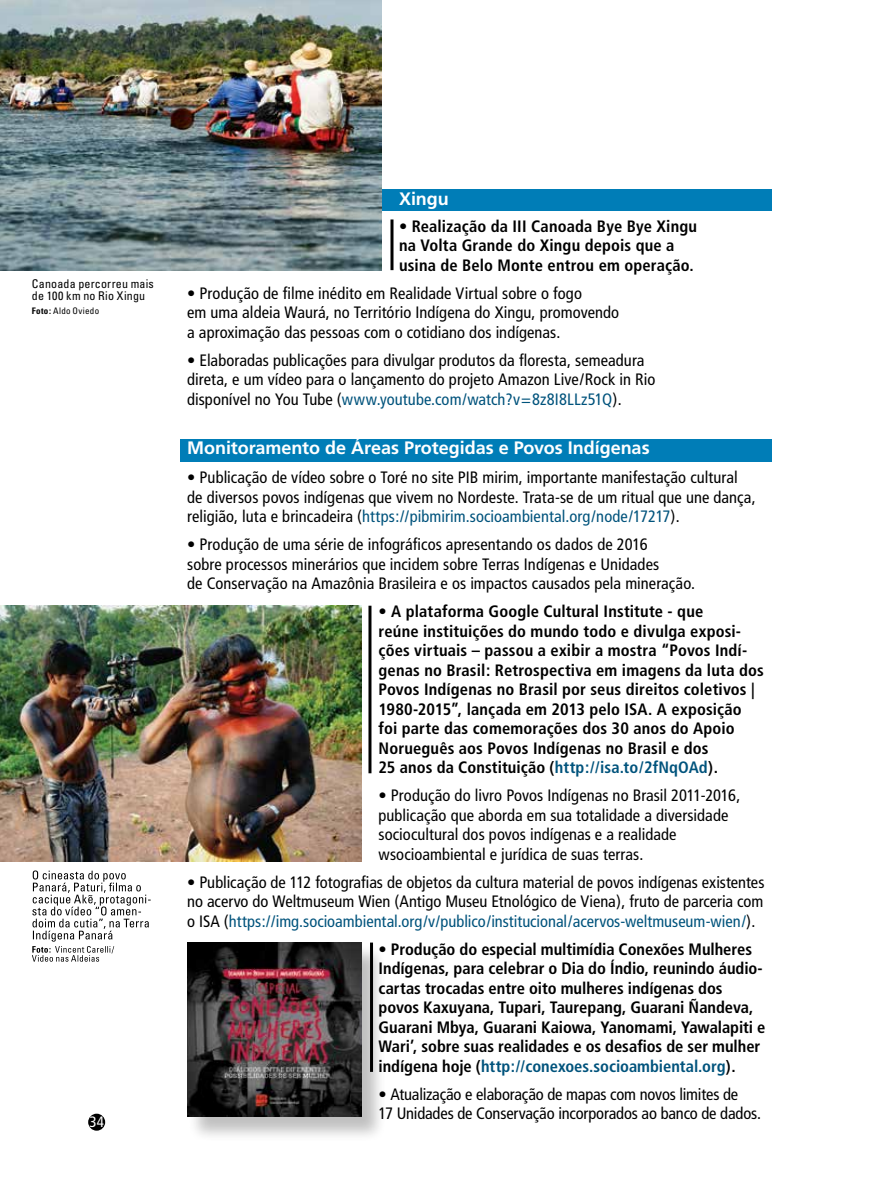
<style>
.page{position:relative;width:872px;height:1191px;background:#fff}
.page>*{position:absolute;margin:0;border:0;box-sizing:border-box;transform-origin:0 0}
.t1{font:700 18px "Frutiger";letter-spacing:-.005em;color:#fff}
.t2{font:condensed 16.5px/19.5px "Frutiger";letter-spacing:.005em;color:#000}
.t3{font:700 condensed 16.5px/19.5px "Frutiger";letter-spacing:.005em;color:#000}
.t4{font:condensed 15px "Frutiger";color:#fff}
.t5{font:condensed 12px/12px "Univers";letter-spacing:.015em;color:#000}
.t6{font:condensed 9px "Univers";letter-spacing:.03em;color:#000}
.s1{font-weight:700}
.s2{color:#00537c}
</style>
<div class="page">
<div style="left:88px;top:1113px;width:17px;height:17px;background:#000;border-radius:50%"></div>
<div style="left:181px;top:439px;width:591px;height:22px;background:#007db7"></div>
<div style="left:181px;top:190px;width:591px;height:21px;background:#007db7"></div>
<img style="left:0;top:0;width:382px;height:270px">
<div style="left:188px;top:943px;width:199px;height:199px;background:#000;opacity:.25"></div>
<img style="left:187px;top:942px;width:174px;height:175px">
<hr style="left:390px;top:219px;width:3px;height:51px;background:#000">
<hr style="left:368px;top:605px;width:3px;height:168px;background:#000">
<hr style="left:370px;top:942px;width:3px;height:129px;background:#000">
<img style="left:0;top:605px;width:361px;height:257px">
<svg style="left:32px;top:870px;width:119px;height:91px"></svg>
<p class="t5" style="left:32px;top:278px;width:124px">Canoada percorreu mais de 100 km no Rio Xingu</p>
<p class="t6" style="left:32px;top:304px;width:69px"><span class="s1">Foto:</span> Aldo Oviedo</p>
<p class="t4" style="left:89px;top:1113px;width:16px">34</p>
<p class="t1" style="left:399px;top:188px;width:51px">Xingu</p>
<p class="t3" style="left:399px;top:216px;width:299px">• Realização da III Canoada Bye Bye Xingu na Volta Grande do Xingu depois que a usina de Belo Monte entrou em operação.</p>
<p class="t2" style="left:187px;top:283px;width:433px">• Produção de filme inédito em Realidade Virtual sobre o fogo<br>em uma aldeia Waurá, no Território Indígena do Xingu, promovendo a aproximação das pessoas com o cotidiano dos indígenas.</p>
<p class="t2" style="left:187px;top:350px;width:470px">• Elaboradas publicações para divulgar produtos da floresta, semeadura direta, e um vídeo para o lançamento do projeto Amazon Live/Rock in Rio disponível no You Tube (<span class="s2">www.youtube.com/watch?v=8z8I8LLz51Q</span>).</p>
<p class="t1" style="left:187px;top:437px;width:464px">Monitoramento de Áreas Protegidas e Povos Indígenas</p>
<p class="t2" style="left:187px;top:468px;width:570px">• Publicação de vídeo sobre o Toré no site PIB mirim, importante manifestação cultural de diversos povos indígenas que vivem no Nordeste. Trata-se de um ritual que une dança, religião, luta e brincadeira (<span class="s2">https://pibmirim.socioambiental.org/node/17217</span>).</p>
<p class="t2" style="left:187px;top:535px;width:509px">• Produção de uma série de infográficos apresentando os dados de 2016<br>sobre processos minerários que incidem sobre Terras Indígenas e Unidades<br>de Conservação na Amazônia Brasileira e os impactos causados pela mineração.</p>
<p class="t3" style="left:378px;top:601px;width:387px">• A plataforma Google Cultural Institute - que<br>reúne instituições do mundo todo e divulga exposi&shy;ções virtuais – passou a exibir a mostra “Povos Indí&shy;genas no Brasil: Retrospectiva em imagens da luta dos Povos Indígenas no Brasil por seus direitos coletivos | 1980-2015”, lançada em 2013 pelo ISA. A exposição foi parte das comemorações dos 30 anos do Apoio Norueguês aos Povos Indígenas no Brasil e dos<br>25 anos da Constituição (<span class="s2">http://isa.to/2fNqOAd</span>).</p>
<p class="t2" style="left:378px;top:786px;width:363px">• Produção do livro Povos Indígenas no Brasil 2011-2016, publicação que aborda em sua totalidade a diversidade sociocultural dos povos indígenas e a realidade wsocioambiental e jurídica de suas terras.</p>
<p class="t2" style="left:187px;top:872px;width:579px;text-align:justify">• Publicação de 112 fotografias de objetos da cultura material de povos indígenas existentes no acervo do Weltmuseum Wien (Antigo Museu Etnológico de Viena), fruto de parceria com o ISA (<span class="s2">https://img.socioambiental.org/v/publico/institucional/acervos-weltmuseum-wien/</span>).</p>
<p class="t3" style="left:378px;top:939px;width:388px">• Produção do especial multimídia Conexões Mulheres Indígenas, para celebrar o Dia do Índio, reunindo áudio&shy;cartas trocadas entre oito mulheres indígenas dos povos Kaxuyana, Tupari, Taurepang, Guarani Ñandeva, Guarani Mbya, Guarani Kaiowa, Yanomami, Yawalapiti e Wari’, sobre suas realidades e os desafios de ser mulher indígena hoje (<span class="s2">http://conexoes.socioambiental.org</span>).</p>
<p class="t2" style="left:378px;top:1084px;width:384px">• Atualização e elaboração de mapas com novos limites de<br>17 Unidades de Conservação incorporados ao banco de dados.</p>
</div>
